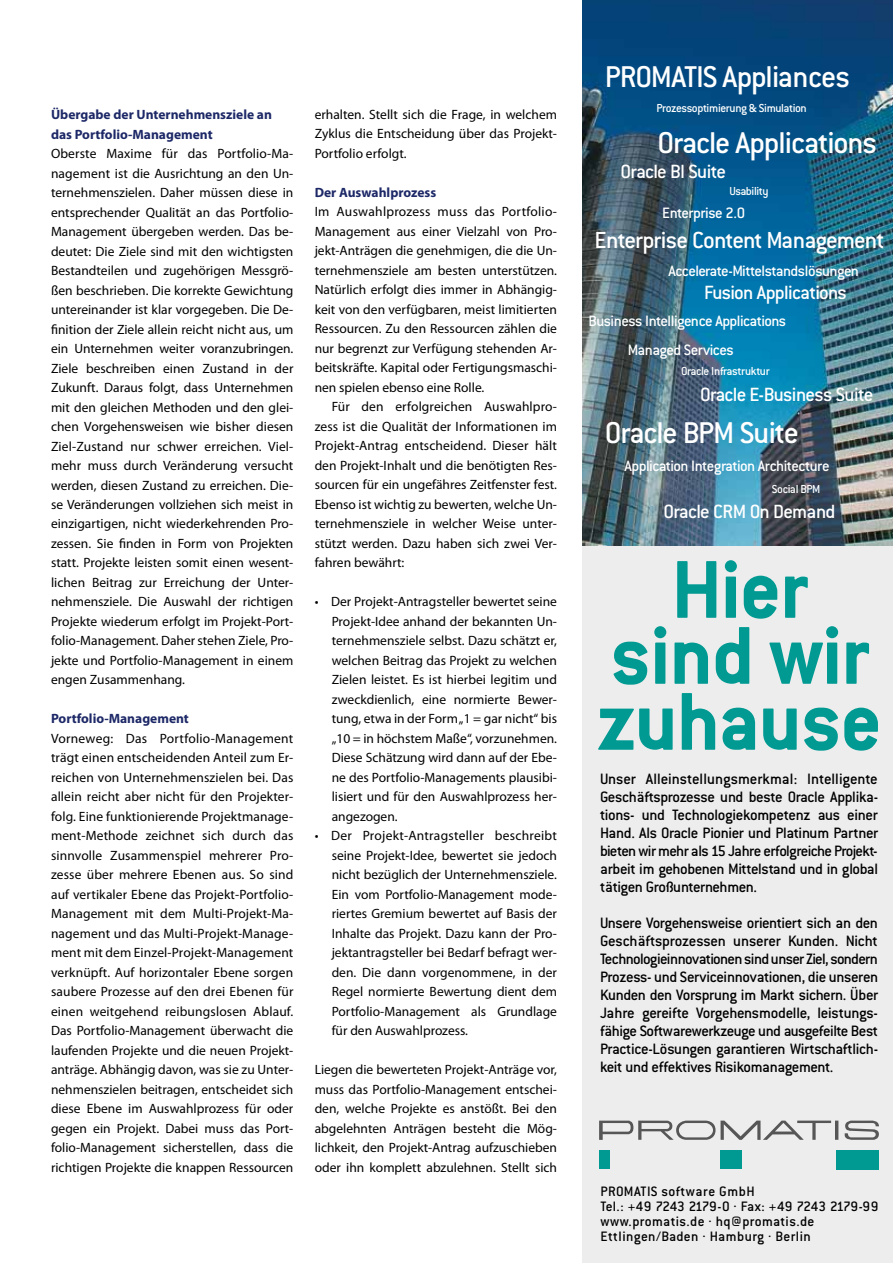
<style>
.page{position:relative;width:893px;height:1263px;background:#fff}
.page>*{position:absolute;margin:0;border:0;box-sizing:border-box;transform-origin:0 0}
.t1{font:700 90px/66px "Conduit ITC";letter-spacing:-.015em;color:#009a93;text-align:center}
.t2{font:500 33px "Conduit ITC";letter-spacing:-.035em;color:#fff}
.t3{font:500 25.5px "Conduit ITC";letter-spacing:-.04em;color:#fff}
.t4{font:500 21px "Conduit ITC";letter-spacing:-.035em;color:#fff}
.t5{font:500 16.5px/18px "Conduit ITC";letter-spacing:-.025em;color:#000;text-align:justify}
.t6{font:500 16.5px "Conduit ITC";letter-spacing:-.035em;color:#fff}
.t7{font:500 15px/15px "Conduit ITC";letter-spacing:.02em;color:#000}
.t8{font:13.5px/19.5px "Myriad Pro";color:#000;text-align:justify}
.t9{font:700 13.5px/19.5px "Myriad Pro";color:#1d2867}
.t10{font:500 12.75px "Conduit ITC";letter-spacing:-.035em;color:#fff}
</style>
<div class="page">
<div style="left:582px;top:0;width:311px;height:1263px;background:#ededed"></div>
<hr style="left:835px;top:1120px;width:3px;height:20px;background:#565656">
<svg style="left:845px;top:1120px;width:34px;height:20px"></svg>
<div style="left:599px;top:1150px;width:11px;height:19px;background:#009a93"></div>
<div style="left:720px;top:1150px;width:22px;height:19px;background:#009a93"></div>
<div style="left:836px;top:1150px;width:43px;height:19px;background:#009a93"></div>
<svg style="left:599px;top:1120px;width:232px;height:20px"></svg>
<img style="left:582px;top:0;width:311px;height:545px">
<p class="t9" style="left:51px;top:104px;width:222px">Übergabe der Unternehmensziele an das Portfolio-Management</p>
<p class="t8" style="left:51px;top:144px;width:244px">Oberste Maxime für das Portfolio-Ma&shy;nagement ist die Ausrichtung an den Un&shy;ternehmenszielen. Daher müssen diese in entsprechender Qualität an das Portfolio-Management übergeben werden. Das be&shy;deutet: Die Ziele sind mit den wichtigsten Bestandteilen und zugehörigen Messgrö&shy;ßen beschrieben. Die korrekte Gewichtung untereinander ist klar vorgegeben. Die De&shy;finition der Ziele allein reicht nicht aus, um ein Unternehmen weiter voranzubringen.<br>Ziele beschreiben einen Zustand in der Zukunft. Daraus folgt, dass Unternehmen mit den gleichen Methoden und den glei&shy;chen Vorgehensweisen wie bisher diesen Ziel-Zustand nur schwer erreichen. Viel&shy;mehr muss durch Veränderung versucht werden, diesen Zustand zu erreichen. Die&shy;se Veränderungen vollziehen sich meist in einzigartigen, nicht wiederkehrenden Pro&shy;zessen. Sie finden in Form von Projekten statt. Projekte leisten somit einen wesent&shy;lichen Beitrag zur Erreichung der Unter&shy;nehmensziele. Die Auswahl der richtigen Projekte wiederum erfolgt im Projekt-Port&shy;folio-Management. Daher stehen Ziele, Pro&shy;jekte und Portfolio-Management in einem engen Zusammenhang.</p>
<p class="t9" style="left:51px;top:709px;width:139px">Portfolio-Management</p>
<p class="t8" style="left:51px;top:728px;width:244px">Vorneweg: Das Portfolio-Management trägt einen entscheidenden Anteil zum Er&shy;reichen von Unternehmenszielen bei. Das allein reicht aber nicht für den Projekter&shy;folg. Eine funktionierende Projektmanage&shy;ment-Methode zeichnet sich durch das sinnvolle Zusammenspiel mehrerer Pro&shy;zesse über mehrere Ebenen aus. So sind auf vertikaler Ebene das Projekt-Portfolio-Management mit dem Multi-Projekt-Ma&shy;nagement und das Multi-Projekt-Manage&shy;ment mit dem Einzel-Projekt-Management verknüpft. Auf horizontaler Ebene sorgen saubere Prozesse auf den drei Ebenen für einen weitgehend reibungslosen Ablauf.<br>Das Portfolio-Management überwacht die laufenden Projekte und die neuen Projekt&shy;anträge. Abhängig davon, was sie zu Unter&shy;nehmenszielen beitragen, entscheidet sich diese Ebene im Auswahlprozess für oder gegen ein Projekt. Dabei muss das Port&shy;folio-Management sicherstellen, dass die richtigen Projekte die knappen Ressourcen</p>
<p class="t8" style="left:315px;top:104px;width:244px">erhalten. Stellt sich die Frage, in welchem Zyklus die Entscheidung über das Projekt-Portfolio erfolgt.</p>
<p class="t9" style="left:315px;top:182px;width:123px">Der Auswahlprozess</p>
<p class="t8" style="left:315px;top:202px;width:244px">Im Auswahlprozess muss das Portfolio-Management aus einer Vielzahl von Pro&shy;jekt-Anträgen die genehmigen, die die Un&shy;ternehmensziele am besten unterstützen.<br>Natürlich erfolgt dies immer in Abhängig&shy;keit von den verfügbaren, meist limitierten Ressourcen. Zu den Ressourcen zählen die nur begrenzt zur Verfügung stehenden Ar&shy;beitskräfte. Kapital oder Fertigungsmaschi&shy;nen spielen ebenso eine Rolle.</p>
<p class="t8" style="left:315px;top:397px;width:244px;text-indent:17px">Für den erfolgreichen Auswahlpro&shy;zess ist die Qualität der Informationen im Projekt-Antrag entscheidend. Dieser hält den Projekt-Inhalt und die benötigten Res&shy;sourcen für ein ungefähres Zeitfenster fest.<br>Ebenso ist wichtig zu bewerten, welche Un&shy;ternehmensziele in welcher Weise unter&shy;stützt werden. Dazu haben sich zwei Ver&shy;fahren bewährt:</p>
<p class="t8" style="left:332px;top:592px;width:227px;text-indent:-17px">• Der Projekt-Antragsteller bewertet seine Projekt-Idee anhand der bekannten Un&shy;ternehmensziele selbst. Dazu schätzt er, welchen Beitrag das Projekt zu welchen Zielen leistet. Es ist hierbei legitim und zweckdienlich, eine normierte Bewer&shy;tung, etwa in der Form „1 = gar nicht“ bis „10 = in höchstem Maße“, vorzunehmen.<br>Diese Schätzung wird dann auf der Ebe&shy;ne des Portfolio-Managements plausibi&shy;lisiert und für den Auswahlprozess her&shy;angezogen.</p>
<p class="t8" style="left:332px;top:826px;width:227px;text-indent:-17px">• Der Projekt-Antragsteller beschreibt seine Projekt-Idee, bewertet sie jedoch nicht bezüglich der Unternehmensziele.<br>Ein vom Portfolio-Management mode&shy;riertes Gremium bewertet auf Basis der Inhalte das Projekt. Dazu kann der Pro&shy;jektantragsteller bei Bedarf befragt wer&shy;den. Die dann vorgenommene, in der Regel normierte Bewertung dient dem Portfolio-Management als Grundlage für den Auswahlprozess.</p>
<p class="t8" style="left:315px;top:1060px;width:244px">Liegen die bewerteten Projekt-Anträge vor, muss das Portfolio-Management entschei&shy;den, welche Projekte es anstößt. Bei den abgelehnten Anträgen besteht die Mög&shy;lichkeit, den Projekt-Antrag aufzuschieben oder ihn komplett abzulehnen. Stellt sich</p>
<h2 class="t2" style="left:605px;top:58px;width:246px">PROMATIS Appliances</h2>
<p class="t10" style="left:656px;top:101px;width:152px">Prozessoptimierung &amp; Simulation</p>
<h2 class="t2" style="left:658px;top:124px;width:221px">Oracle Applications</h2>
<h3 class="t4" style="left:621px;top:160px;width:107px">Oracle BI Suite</h3>
<p class="t10" style="left:729px;top:184px;width:41px">Usability</p>
<p class="t6" style="left:662px;top:204px;width:84px">Enterprise 2.0</p>
<h3 class="t3" style="left:594px;top:225px;width:292px">Enterprise Content Management</h3>
<p class="t6" style="left:668px;top:262px;width:192px">Accelerate-Mittelstandslösungen</p>
<h3 class="t4" style="left:704px;top:281px;width:144px">Fusion Applications</h3>
<p class="t6" style="left:588px;top:312px;width:199px">Business Intelligence Applications</p>
<p class="t6" style="left:628px;top:340px;width:107px">Managed Services</p>
<p class="t10" style="left:681px;top:364px;width:90px">Oracle Infrastruktur</p>
<h3 class="t4" style="left:700px;top:383px;width:175px">Oracle E-Business Suite</h3>
<h2 class="t2" style="left:605px;top:414px;width:195px">Oracle BPM Suite</h2>
<p class="t6" style="left:624px;top:457px;width:207px">Application Integration Architecture</p>
<p class="t10" style="left:772px;top:482px;width:50px">Social BPM</p>
<h3 class="t4" style="left:664px;top:500px;width:173px">Oracle CRM On Demand</h3>
<h1 class="t1" style="left:597px;top:555px;width:286px">Hier sind wir zuhause</h1>
<p class="t5" style="left:600px;top:770px;width:280px">Unser Alleinstellungsmerkmal: Intelligente Geschäftsprozesse und beste Oracle Applika&shy;tions- und Technologiekompetenz aus einer Hand. Als Oracle Pionier und Platinum Partner bieten wir mehr als 15 Jahre erfolgreiche Projekt&shy;arbeit im gehobenen Mittelstand und in global tätigen Großunternehmen.</p>
<p class="t5" style="left:600px;top:914px;width:280px">Unsere Vorgehensweise orientiert sich an den Geschäftsprozessen unserer Kunden. Nicht Technologieinnovationen sind unser Ziel, sondern Prozess- und Serviceinnovationen, die unseren Kunden den Vorsprung im Markt sichern. Über Jahre gereifte Vorgehensmodelle, leistungs&shy;fähige Softwarewerkzeuge und ausgefeilte Best Practice-Lösungen garantieren Wirtschaftlich&shy;keit und effektives Risikomanagement.</p>
<p class="t7" style="left:600px;top:1184px;width:280px">PROMATIS software GmbH<br>Tel.: +49 7243 2179-0 . Fax: +49 7243 2179-99 www.promatis.de . hq@promatis.de Ettlingen/Baden . Hamburg . Berlin</p>
</div>
